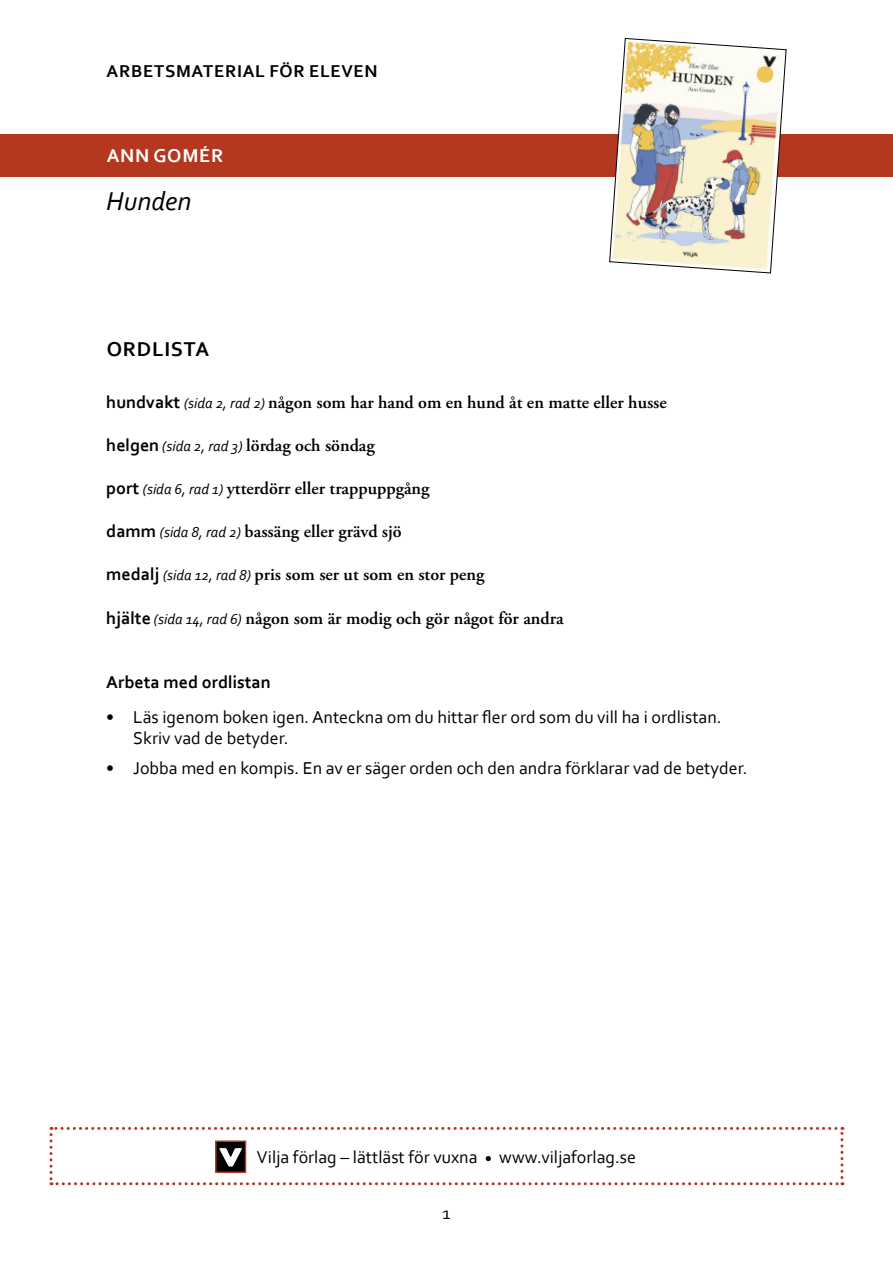
<style>
.page{position:relative;width:893px;height:1263px;background:#fff}
.page>*{position:absolute;margin:0;border:0;box-sizing:border-box;transform-origin:0 0}
.t1{font:italic 27px "Corbel";color:#000}
.t2{font:700 21px "Corbel";letter-spacing:.04em;color:#000}
.t3{font:700 19.5px "Corbel";letter-spacing:.04em;color:#fff}
.t4{font:600 18px "Adobe Garamond Pro";color:#000}
.t5{font:18px/21.6px "Corbel";color:#000}
.t6{font:700 18px "Corbel";letter-spacing:.04em;color:#000}
.t7{font:700 18px "Corbel";color:#000}
.s1{font-family:"Corbel";font-weight:700}
.s2{font-family:"Corbel";font-weight:400;font-style:italic;font-size:15px}
</style>
<div class="page">
<div style="left:0;top:134px;width:893px;height:42px;background:#b43720"></div>
<svg style="left:609px;top:38px;width:177px;height:235px"></svg>
<svg style="left:50px;top:1127px;width:793px;height:58px"></svg>
<div style="left:215px;top:1140px;width:31px;height:33px;border:2px solid #b43720"></div>
<p class="t6" style="left:107px;top:60px;width:272px">ARBETSMATERIAL FÖR ELEVEN</p>
<p class="t3" style="left:107px;top:144px;width:118px">ANN GOMÉR</p>
<h1 class="t1" style="left:106px;top:184px;width:87px">Hunden</h1>
<p class="t2" style="left:107px;top:336px;width:104px">ORDLISTA</p>
<p class="t4" style="left:106px;top:391px;width:562px"><span class="s1">hundvakt</span> <span class="s2">(sida 2, rad 2)</span> någon som har hand om en hund åt en matte eller husse</p>
<p class="t4" style="left:106px;top:435px;width:270px"><span class="s1">helgen</span> <span class="s2">(sida 2, rad 3)</span> lördag och söndag</p>
<p class="t4" style="left:106px;top:478px;width:325px"><span class="s1">port</span> <span class="s2">(sida 6, rad 1)</span> ytterdörr eller trappuppgång</p>
<p class="t4" style="left:106px;top:521px;width:297px"><span class="s1">damm</span> <span class="s2">(sida 8, rad 2)</span> bassäng eller grävd sjö</p>
<p class="t4" style="left:106px;top:564px;width:380px"><span class="s1">medalj</span> <span class="s2">(sida 12, rad 8)</span> pris som ser ut som en stor peng</p>
<p class="t4" style="left:106px;top:607px;width:459px"><span class="s1">hjälte</span> <span class="s2">(sida 14, rad 6)</span> någon som är modig och gör något för andra</p>
<p class="t7" style="left:106px;top:671px;width:166px">Arbeta med ordlistan</p>
<p class="t5" style="left:133px;top:705px;width:590px;text-indent:-27px">• Läs igenom boken igen. Anteckna om du hittar fler ord som du vill ha i ordlistan.<br>Skriv vad de betyder.</p>
<p class="t5" style="left:106px;top:757px;width:643px">• Jobba med en kompis. En av er säger orden och den andra förklarar vad de betyder.</p>
<p class="t5" style="left:257px;top:1145px;width:381px">Vilja förlag – lättläst för vuxna <sub>•</sub> www.viljaforlag.se</p>
<p class="t5" style="left:442px;top:1202px;width:10px">1</p>
</div>
